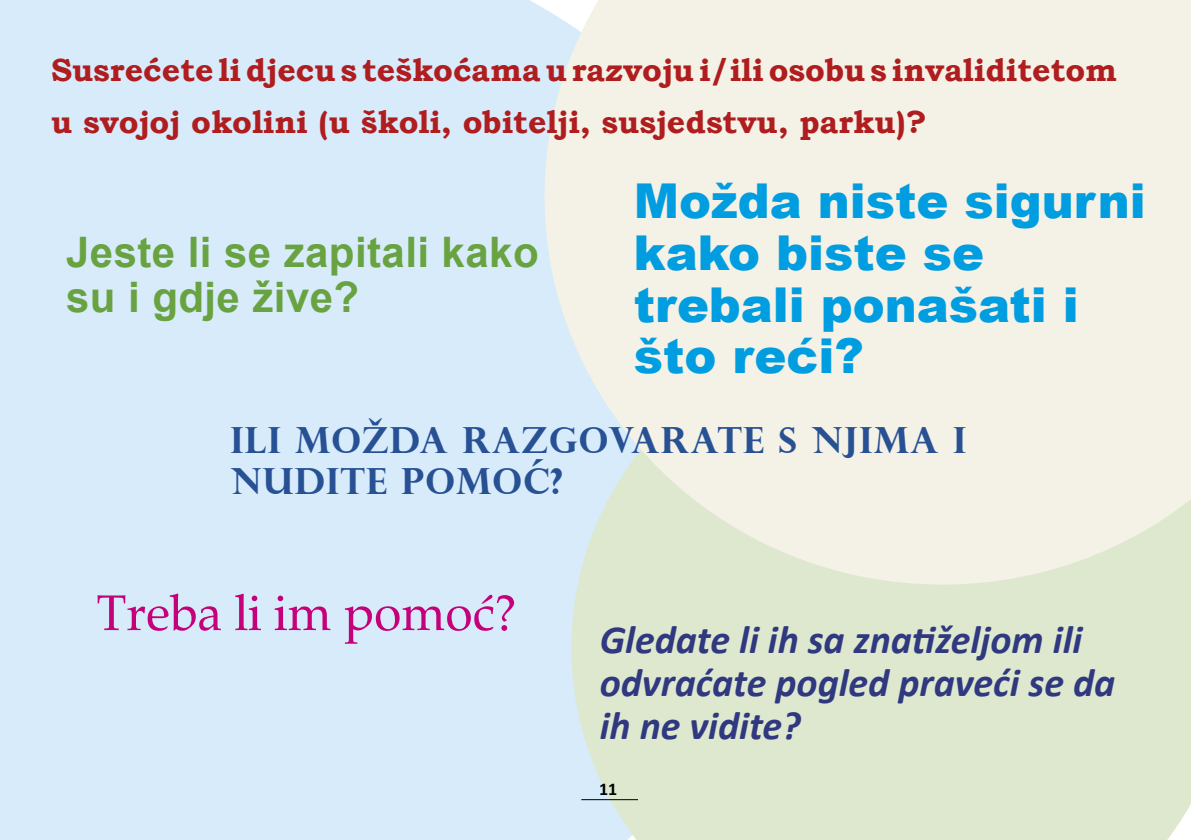
<style>
.page{position:relative;width:1191px;height:840px;background:#fff}
.page>*{position:absolute;margin:0;border:0;box-sizing:border-box;transform-origin:0 0}
.t1{font:50px "Zapf Calligraphic 801 BT";color:#c4007a}
.t2{font:900 48px/51.8px "Arial";color:#009de0}
.t3{font:700 42px/45.4px "Arial";letter-spacing:.01em;color:#69a341}
.t4{font:italic 700 40px/43.2px "Calibri";color:#303880}
.t5{font:700 36px/40px "Perpetua Titling";letter-spacing:.03em;color:#285194}
.t6{font:700 32px/52px "Bookman Old Style";color:#af1d1f}
.t7{font:700 18px "Calibri";color:#000}
</style>
<div class="page">
<div style="left:0;top:0;width:571px;height:839px;background:#d7ebfb"></div>
<div style="left:571px;top:584px;width:620px;height:255px;background:#dde8ce"></div>
<svg style="left:544px;top:0;width:647px;height:584px;background:#f1f0e5"></svg>
<hr style="left:581px;top:798px;width:57px;height:1px;background:#000">
<p class="t6" style="left:51px;top:44px;width:1067px">Susrećete li djecu s teškoćama u razvoju i/ili osobu s invaliditetom u svojoj okolini (u školi, obitelji, susjedstvu, parku)?</p>
<h3 class="t3" style="left:66px;top:230px;width:474px">Jeste li se zapitali kako su i gdje žive?</h3>
<h2 class="t2" style="left:634px;top:173px;width:513px">Možda niste sigurni kako biste se trebali ponašati i što reći?</h2>
<p class="t5" style="left:231px;top:419px;width:737px">ILI MOŽDA RAZGOVARATE S NJIMA I<br>NUDITE POMOĆ?</p>
<h1 class="t1" style="left:96px;top:581px;width:422px">Treba li im pomoć?</h1>
<p class="t4" style="left:600px;top:616px;width:517px">Gledate li ih sa znatiželjom ili odvraćate pogled praveći se da ih ne vidite?</p>
<p class="t7" style="left:599px;top:775px;width:20px">11</p>
</div>
